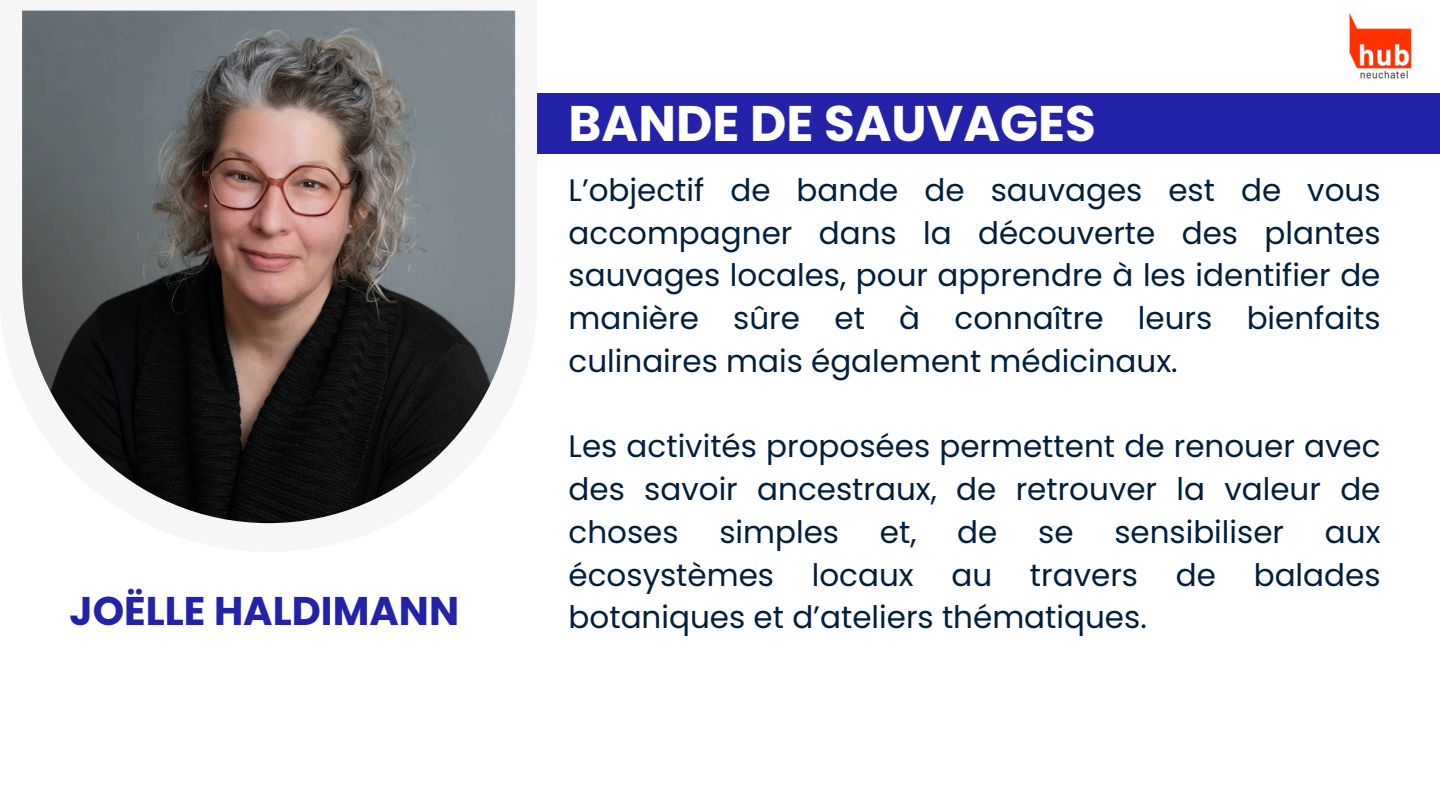
<style>
.page{position:relative;width:1440px;height:810px;background:#fff}
.page>*{position:absolute;margin:0;border:0;box-sizing:border-box;transform-origin:0 0}
.t1{font:700 50px "Poppins";color:#fff}
.t2{font:700 40px "Poppins";color:#2322a9}
.t3{font:31px/42.8px "Poppins";color:#001f3d;text-align:justify}
</style>
<div class="page">
<img style="left:22px;top:11px;width:493px;height:512px">
<div style="left:537px;top:93px;width:903px;height:61px;background:#2322a9"></div>
<img style="left:1349px;top:13px;width:63px;height:66px">
<p class="t2" style="left:70px;top:583px;width:391px">JOËLLE HALDIMANN</p>
<p class="t1" style="left:569px;top:88px;width:529px">BANDE DE SAUVAGES</p>
<h2 class="t3" style="left:569px;top:169px;width:813px">L’objectif de bande de sauvages est de vous accompagner dans la découverte des plantes sauvages locales, pour apprendre à les identifier de manière sûre et à connaître leurs bienfaits culinaires mais également médicinaux.</h2>
<h1 class="t3" style="left:569px;top:425px;width:813px">Les activités proposées permettent de renouer avec des savoir ancestraux, de retrouver la valeur de choses</h1>
<h1 class="t3" style="left:719px;top:511px;width:121px">simples</h1>
<h1 class="t3" style="left:880px;top:511px;width:38px">et,</h1>
<h1 class="t3" style="left:957px;top:511px;width:42px">de</h1>
<h1 class="t3" style="left:1038px;top:511px;width:37px">se</h1>
<h1 class="t3" style="left:1114px;top:511px;width:171px">sensibiliser</h1>
<h1 class="t3" style="left:569px;top:511px;width:813px;text-align:right">aux<br>écosystèmes locaux au travers de balades</h1>
<h1 class="t3" style="left:569px;top:596px;width:580px">botaniques et d’ateliers thématiques.</h1>
</div>
